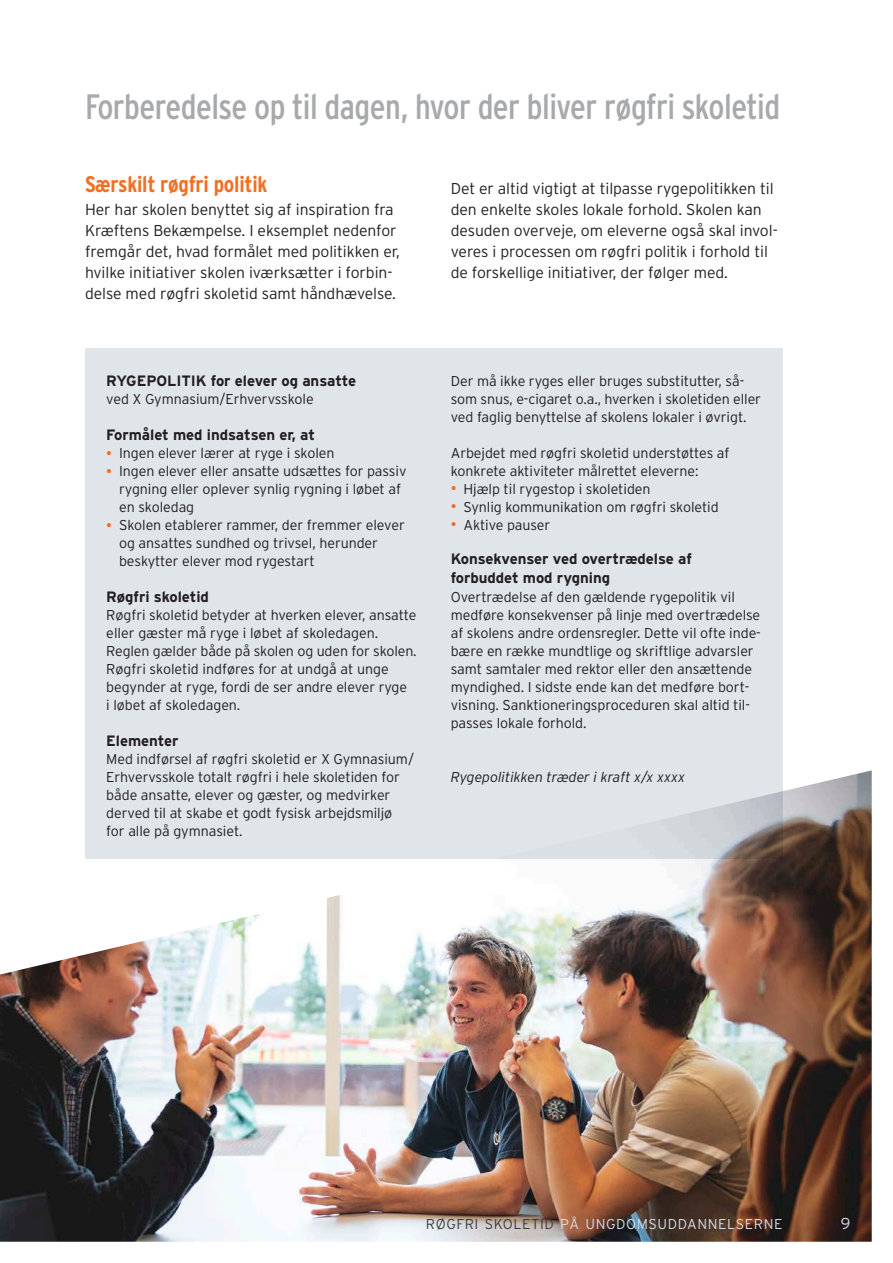
<style>
.page{position:relative;width:893px;height:1263px;background:#fff}
.page>*{position:absolute;margin:0;border:0;box-sizing:border-box;transform-origin:0 0}
.t1{font:condensed 35.25px "Interstate";letter-spacing:-.015em;color:#a8a9ad}
.t2{font:700 condensed 22.5px "Interstate";letter-spacing:-.01em;color:#f36e21}
.t3{font:300 15.75px/21px "Interstate";letter-spacing:-.005em;color:#231f20}
.t4{font:300 15.75px "Interstate";color:#d5dce2}
.t5{font:700 15px/18.8px "Interstate";letter-spacing:-.005em;color:#231f20}
.t6{font:300 14.25px/18px "Interstate";letter-spacing:-.005em;color:#231f20}
.t7{font:300 14.25px "Interstate";letter-spacing:.04em;color:#d5dce2}
.t8{font:italic 300 14.25px "Interstate";letter-spacing:-.005em;color:#231f20}
.s1{font-weight:400;font-size:13.5px;color:#f36e21}
.s2{color:#3e3e3f}
</style>
<div class="page">
<img style="left:0;top:770px;width:872px;height:472px">
<div style="left:85px;top:349px;width:697px;height:510px;background:#dfe5e9"></div>
<h1 class="t1" style="left:85px;top:87px;width:697px">Forberedelse op til dagen, hvor der bliver røgfri skoletid</h1>
<h2 class="t2" style="left:85px;top:172px;width:184px">Særskilt røgfri politik</h2>
<p class="t3" style="left:85px;top:199px;width:316px">Her har skolen benyttet sig af inspiration fra Kræftens Bekæmpelse. I eksemplet nedenfor fremgår det, hvad formålet med politikken er, hvilke initiativer skolen iværksætter i forbin&shy;delse med røgfri skoletid samt håndhævelse.</p>
<p class="t5" style="left:106px;top:371px;width:251px">RYGEPOLITIK for elever og ansatte</p>
<p class="t6" style="left:106px;top:390px;width:209px">ved X Gymnasium/Erhvervsskole</p>
<p class="t5" style="left:106px;top:425px;width:210px">Formålet med indsatsen er, at</p>
<p class="t6" style="left:106px;top:444px;width:230px"><span class="s1">•</span> Ingen elever lærer at ryge i skolen</p>
<p class="t6" style="left:119px;top:462px;width:289px;text-indent:-13px"><span class="s1">•</span> Ingen elever eller ansatte udsættes for passiv rygning eller oplever synlig rygning i løbet af en skoledag</p>
<p class="t6" style="left:119px;top:516px;width:287px;text-indent:-13px"><span class="s1">•</span> Skolen etablerer rammer, der fremmer elever og ansattes sundhed og trivsel, herunder beskytter elever mod rygestart</p>
<p class="t5" style="left:106px;top:587px;width:104px">Røgfri skoletid</p>
<p class="t6" style="left:106px;top:606px;width:312px">Røgfri skoletid betyder at hverken elever, ansatte eller gæster må ryge i løbet af skoledagen.<br>Reglen gælder både på skolen og uden for skolen.<br>Røgfri skoletid indføres for at undgå at unge begynder at ryge, fordi de ser andre elever ryge<br>i løbet af skoledagen.</p>
<p class="t5" style="left:106px;top:731px;width:74px">Elementer</p>
<p class="t6" style="left:106px;top:750px;width:309px">Med indførsel af røgfri skoletid er X Gymnasium/ Erhvervsskole totalt røgfri i hele skoletiden for både ansatte, elever og gæster, og medvirker derved til at skabe et godt fysisk arbejdsmiljø for alle på gymnasiet.</p>
<p class="t3" style="left:451px;top:178px;width:328px">Det er altid vigtigt at tilpasse rygepolitikken til den enkelte skoles lokale forhold. Skolen kan desuden overveje, om eleverne også skal invol&shy;veres i processen om røgfri politik i forhold til de forskellige initiativer, der følger med.</p>
<p class="t6" style="left:451px;top:372px;width:312px">Der må ikke ryges eller bruges substitutter, så&shy;som snus, e-cigaret o.a., hverken i skoletiden eller ved faglig benyttelse af skolens lokaler i øvrigt.</p>
<p class="t6" style="left:451px;top:444px;width:280px">Arbejdet med røgfri skoletid understøttes af konkrete aktiviteter målrettet eleverne:</p>
<p class="t6" style="left:451px;top:480px;width:201px"><span class="s1">•</span> Hjælp til rygestop i skoletiden</p>
<p class="t6" style="left:451px;top:498px;width:270px"><span class="s1">•</span> Synlig kommunikation om røgfri skoletid</p>
<p class="t6" style="left:451px;top:516px;width:101px"><span class="s1">•</span> Aktive pauser</p>
<p class="t5" style="left:451px;top:549px;width:243px">Konsekvenser ved overtrædelse af forbuddet mod rygning</p>
<p class="t6" style="left:451px;top:588px;width:312px">Overtrædelse af den gældende rygepolitik vil medføre konsekvenser på linje med overtrædelse af skolens andre ordensregler. Dette vil ofte inde&shy;bære en række mundtlige og skriftlige advarsler samt samtaler med rektor eller den ansættende myndighed. I sidste ende kan det medføre bort&shy;visning. Sanktioneringsproceduren skal altid til&shy;passes lokale forhold.</p>
<p class="t8" style="left:451px;top:769px;width:236px">Rygepolitikken træder i kraft x/x xxxx</p>
<p class="t7" style="left:426px;top:1216px;width:358px"><span class="s2">RØGFRI SKOLETID</span> PÅ UNGDOMSUDDANNELSERNE</p>
<p class="t4" style="left:841px;top:1214px;width:11px">9</p>
</div>
